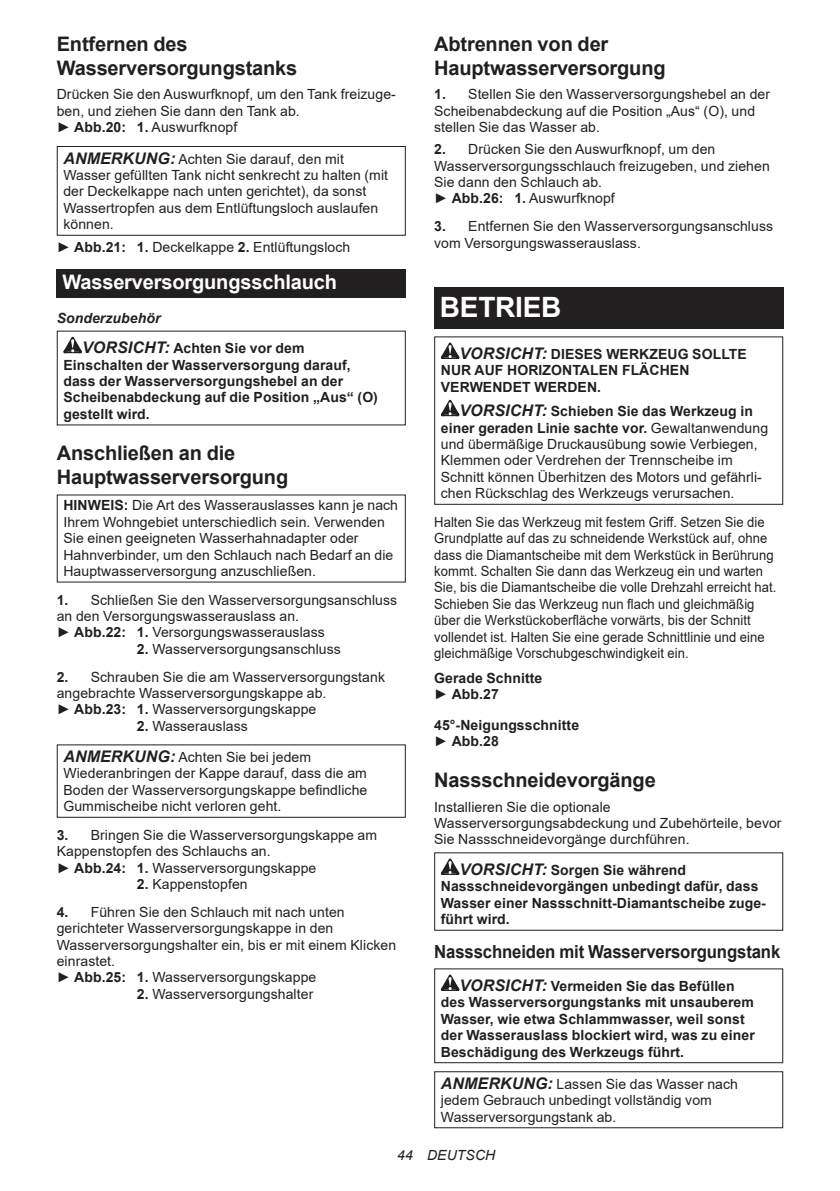
<style>
.page{position:relative;width:840px;height:1191px;background:#fff}
.page>*{position:absolute;margin:0;border:0;box-sizing:border-box;transform-origin:0 0}
.t1{font:700 28px "Arial";letter-spacing:-.01em;color:#fff}
.t2{font:700 20px/23.4px "Arial";letter-spacing:-.01em;color:#231f20}
.t3{font:700 20px "Arial";letter-spacing:-.01em;color:#fff}
.t4{font:700 18px "Arial";letter-spacing:-.01em;color:#231f20;scale:.93 1}
.t5{font:14px/16.4px "Arial";letter-spacing:.005em;color:#231f20}
.t6{font:700 14px/16.4px "Arial";letter-spacing:.005em;color:#231f20}
.t7{font:14px/16.4px "Arial";letter-spacing:.005em;color:#231f20;scale:.93 1}
.t8{font:italic 14px "Arial";letter-spacing:.005em;color:#231f20}
.s1{font-weight:700}
.s2{font-weight:700;font-style:italic;font-size:16px}
.s3{font-style:italic}
.s4{font-style:italic;font-size:16px}
.s5{font-weight:400}
</style>
<div class="page">
<div style="left:57px;top:146px;width:348px;height:90px;border:1px solid #231f20"></div>
<div style="left:57px;top:269px;width:348px;height:29px;background:#231f20"></div>
<svg style="left:63px;top:337px;width:19px;height:16px"></svg>
<div style="left:434px;top:287px;width:348px;height:41px;background:#231f20"></div>
<svg style="left:440px;top:342px;width:19px;height:17px"></svg>
<svg style="left:440px;top:400px;width:19px;height:16px"></svg>
<div style="left:434px;top:336px;width:348px;height:169px;border:1px solid #231f20"></div>
<svg style="left:440px;top:858px;width:19px;height:17px"></svg>
<svg style="left:440px;top:974px;width:19px;height:17px"></svg>
<div style="left:434px;top:968px;width:348px;height:95px;border:1px solid #231f20"></div>
<div style="left:434px;top:1071px;width:348px;height:57px;border:1px solid #231f20"></div>
<h2 class="t2" style="left:57px;top:33px;width:242px">Entfernen des<br>Wasserversorgungstanks</h2>
<p class="t5" style="left:57px;top:86px;width:340px">Drücken Sie den Auswurfknopf, um den Tank freizuge&shy;ben, und ziehen Sie dann den Tank ab.<br>► <span class="s1">Abb.20: 1.</span> Auswurfknopf</p>
<p class="t5" style="left:63px;top:150px;width:326px"><span class="s2">ANMERKUNG:</span> Achten Sie darauf, den mit Wasser gefüllten Tank nicht senkrecht zu halten (mit der Deckelkappe nach unten gerichtet), da sonst Wassertropfen aus dem Entlüftungsloch auslaufen können.</p>
<p class="t5" style="left:57px;top:239px;width:295px">► <span class="s1">Abb.21: 1.</span> Deckelkappe <span class="s1">2.</span> Entlüftungsloch</p>
<h2 class="t3" style="left:62px;top:268px;width:276px">Wasserversorgungsschlauch</h2>
<p class="t6" style="left:82px;top:302px;width:224px;line-height:30.6px;text-indent:-25px"><span class="s3">Sonderzubehör<br></span><span class="s4">VORSICHT:</span> Achten Sie vor dem</p>
<p class="t6" style="left:63px;top:357px;width:316px">Einschalten der Wasserversorgung darauf, dass der Wasserversorgungshebel an der Scheibenabdeckung auf die Position „Aus“ (O) gestellt wird.</p>
<h2 class="t2" style="left:57px;top:442px;width:233px">Anschließen an die<br>Hauptwasserversorgung</h2>
<p class="t5" style="left:63px;top:497px;width:336px"><span class="s1">HINWEIS:</span> Die Art des Wasserauslasses kann je nach Ihrem Wohngebiet unterschiedlich sein. Verwenden Sie einen geeigneten Wasserhahnadapter oder Hahnverbinder, um den Schlauch nach Bedarf an die Hauptwasserversorgung anzuschließen.</p>
<p class="t5" style="left:57px;top:591px;width:342px"><span class="s1">1.</span> Schließen Sie den Wasserversorgungsanschluss an den Versorgungswasserauslass an.<br>► <span class="s1">Abb.22: 1.</span> Versorgungswasserauslass</p>
<p class="t5" style="left:137px;top:640px;width:205px"><span class="s1">2.</span> Wasserversorgungsanschluss</p>
<p class="t5" style="left:57px;top:668px;width:329px"><span class="s1">2.</span> Schrauben Sie die am Wasserversorgungstank angebrachte Wasserversorgungskappe ab.<br>► <span class="s1">Abb.23: 1.</span> Wasserversorgungskappe</p>
<p class="t5" style="left:137px;top:717px;width:112px"><span class="s1">2.</span> Wasserauslass</p>
<p class="t5" style="left:63px;top:748px;width:305px"><span class="s2">ANMERKUNG:</span> Achten Sie bei jedem Wiederanbringen der Kappe darauf, dass die am Boden der Wasserversorgungskappe befindliche Gummischeibe nicht verloren geht.</p>
<p class="t5" style="left:57px;top:826px;width:322px"><span class="s1">3.</span> Bringen Sie die Wasserversorgungskappe am<br>Kappenstopfen des Schlauchs an.<br>► <span class="s1">Abb.24: 1.</span> Wasserversorgungskappe</p>
<p class="t5" style="left:137px;top:875px;width:112px"><span class="s1">2.</span> Kappenstopfen</p>
<p class="t5" style="left:57px;top:903px;width:341px"><span class="s1">4.</span> Führen Sie den Schlauch mit nach unten gerichteter Wasserversorgungskappe in den Wasserversorgungshalter ein, bis er mit einem Klicken einrastet.<br>► <span class="s1">Abb.25: 1.</span> Wasserversorgungskappe</p>
<p class="t5" style="left:137px;top:985px;width:178px"><span class="s1">2.</span> Wasserversorgungshalter</p>
<h2 class="t2" style="left:434px;top:33px;width:233px">Abtrennen von der<br>Hauptwasserversorgung</h2>
<p class="t5" style="left:434px;top:86px;width:337px"><span class="s1">1.</span> Stellen Sie den Wasserversorgungshebel an der<br>Scheibenabdeckung auf die Position „Aus“ (O), und stellen Sie das Wasser ab.</p>
<p class="t5" style="left:434px;top:141px;width:337px"><span class="s1">2.</span> Drücken Sie den Auswurfknopf, um den Wasserversorgungsschlauch freizugeben, und ziehen Sie dann den Schlauch ab.<br>► <span class="s1">Abb.26: 1.</span> Auswurfknopf</p>
<p class="t5" style="left:434px;top:218px;width:340px"><span class="s1">3.</span> Entfernen Sie den Wasserversorgungsanschluss vom Versorgungswasserauslass.</p>
<h1 class="t1" style="left:439px;top:287px;width:123px">BETRIEB</h1>
<p class="t6" style="left:440px;top:346px;width:307px;text-indent:19px"><span class="s4">VORSICHT:</span> DIESES WERKZEUG SOLLTE<br>NUR AUF HORIZONTALEN FLÄCHEN<br>VERWENDET WERDEN.</p>
<p class="t5" style="left:440px;top:403px;width:328px;text-indent:19px"><span class="s2">VORSICHT:</span> <span class="s1">Schieben Sie das Werkzeug in einer geraden Linie sachte vor.</span> Gewaltanwendung und übermäßige Druckausübung sowie Verbiegen, Klemmen oder Verdrehen der Trennscheibe im Schnitt können Überhitzen des Motors und gefährli&shy;chen Rückschlag des Werkzeugs verursachen.</p>
<p class="t7" style="left:434px;top:513px;width:369px">Halten Sie das Werkzeug mit festem Griff. Setzen Sie die Grundplatte auf das zu schneidende Werkstück auf, ohne dass die Diamantscheibe mit dem Werkstück in Berührung kommt. Schalten Sie dann das Werkzeug ein und warten Sie, bis die Diamantscheibe die volle Drehzahl erreicht hat.<br>Schieben Sie das Werkzeug nun flach und gleichmäßig über die Werkstückoberfläche vorwärts, bis der Schnitt vollendet ist. Halten Sie eine gerade Schnittlinie und eine gleichmäßige Vorschubgeschwindigkeit ein.</p>
<p class="t6" style="left:434px;top:670px;width:110px">Gerade Schnitte <span class="s5">►</span> Abb.27</p>
<p class="t6" style="left:434px;top:717px;width:146px">45°-Neigungsschnitte <span class="s5">►</span> Abb.28</p>
<h2 class="t2" style="left:434px;top:768px;width:223px">Nassschneidevorgänge</h2>
<p class="t5" style="left:434px;top:798px;width:349px">Installieren Sie die optionale<br>Wasserversorgungsabdeckung und Zubehörteile, bevor<br>Sie Nassschneidevorgänge durchführen.</p>
<p class="t6" style="left:440px;top:862px;width:326px;text-indent:19px"><span class="s4">VORSICHT:</span> Sorgen Sie während Nassschneidevorgängen unbedingt dafür, dass Wasser einer Nassschnitt-Diamantscheibe zuge&shy;führt wird.</p>
<p class="t4" style="left:434px;top:938px;width:373px">Nassschneiden mit Wasserversorgungstank</p>
<p class="t6" style="left:440px;top:978px;width:315px;text-indent:19px"><span class="s4">VORSICHT:</span> Vermeiden Sie das Befüllen des Wasserversorgungstanks mit unsauberem Wasser, wie etwa Schlammwasser, weil sonst der Wasserauslass blockiert wird, was zu einer Beschädigung des Werkzeugs führt.</p>
<p class="t5" style="left:440px;top:1075px;width:298px"><span class="s2">ANMERKUNG:</span> Lassen Sie das Wasser nach jedem Gebrauch unbedingt vollständig vom<br>Wasserversorgungstank ab.</p>
<p class="t8" style="left:397px;top:1146px;width:99px">44 DEUTSCH</p>
</div>
